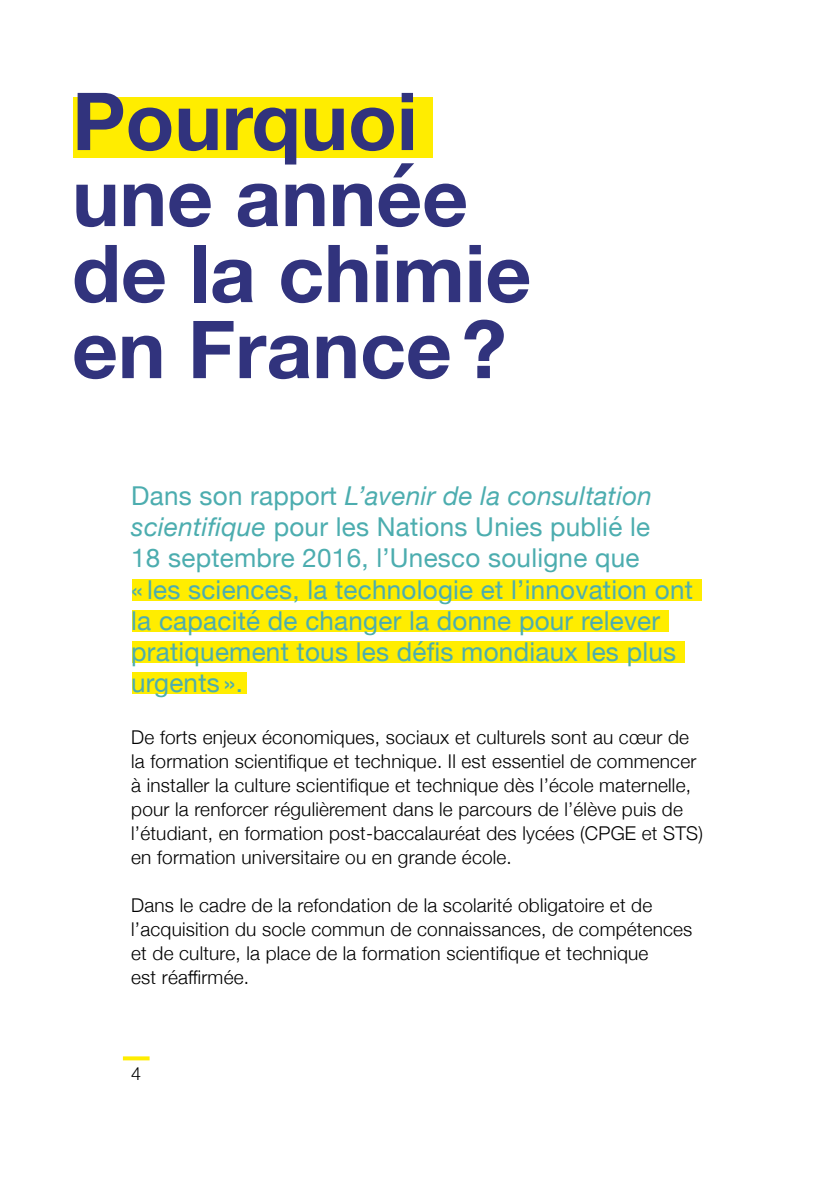
<style>
.page{position:relative;width:840px;height:1191px;background:#fff}
.page>*{position:absolute;margin:0;border:0;box-sizing:border-box;transform-origin:0 0}
.t1{font:700 80px/76px "Helvetica Neue";color:#31337d}
.t2{font:26px/31.2px "Helvetica Neue";letter-spacing:.01em;color:#4cadaf}
.t3{font:300 19px/24px "Helvetica Neue";letter-spacing:.01em;color:#000}
.t4{font:300 18px "Helvetica Neue";color:#000}
.s1{font-style:italic}
</style>
<div class="page">
<div style="left:132px;top:579px;width:569px;height:21px;background:#ffed00"></div>
<div style="left:132px;top:610px;width:536px;height:21px;background:#ffed00"></div>
<div style="left:132px;top:641px;width:552px;height:21px;background:#ffed00"></div>
<div style="left:132px;top:672px;width:114px;height:21px;background:#ffed00"></div>
<div style="left:73px;top:97px;width:359px;height:61px;background:#ffed00"></div>
<svg style="left:123px;top:1056px;width:26px;height:4px"></svg>
<h1 class="t1" style="left:72px;top:86px;width:460px">Pourquoi une année de la chimie en France?</h1>
<p class="t2" style="left:131px;top:482px;width:563px">Dans son rapport <span class="s1">L’avenir de la consultation scientifique</span> pour les Nations Unies publié le<br>18 septembre 2016, l’Unesco souligne que<br>« les sciences, la technologie et l’innovation ont la capacité de changer la donne pour relever pratiquement tous les défis mondiaux les plus urgents ».</p>
<p class="t3" style="left:131px;top:724px;width:573px">De forts enjeux économiques, sociaux et culturels sont au cœur de la formation scientifique et technique. Il est essentiel de commencer à installer la culture scientifique et technique dès l’école maternelle, pour la renforcer régulièrement dans le parcours de l’élève puis de l’étudiant, en formation post-baccalauréat des lycées (CPGE et STS) en formation universitaire ou en grande école.</p>
<p class="t3" style="left:131px;top:892px;width:562px">Dans le cadre de la refondation de la scolarité obligatoire et de l’acquisition du socle commun de connaissances, de compétences et de culture, la place de la formation scientifique et technique<br>est réaffirmée.</p>
<p class="t4" style="left:131px;top:1059px;width:12px">4</p>
</div>
